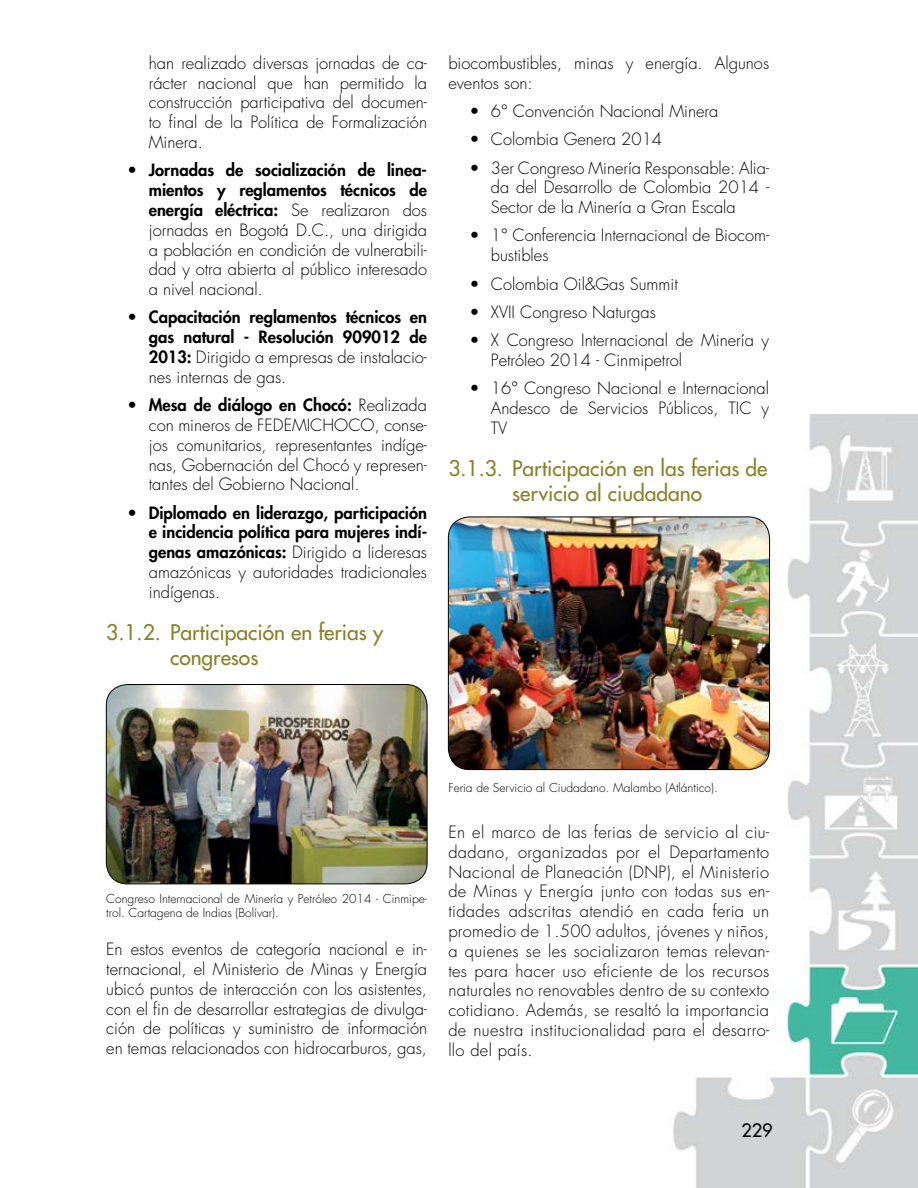
<style>
.page{position:relative;width:918px;height:1188px;background:#fff}
.page>*{position:absolute;margin:0;border:0;box-sizing:border-box;transform-origin:0 0}
.t1{font:500 21px/25.2px "Futura Std";color:#8a8028}
.t2{font:500 18px "Futura Std";color:#000}
.t3{font:300 16.5px/19.8px "Futura Std";color:#000;text-align:justify}
.t4{font:800 16.5px/19.8px "Futura Std";color:#000;text-align:justify}
.t5{font:300 12px/14.4px "Futura Std";color:#000}
.s1{font-weight:800}
.s2{font-weight:300}
</style>
<div class="page">
<img style="left:667px;top:415px;width:251px;height:773px">
<img style="left:106px;top:685px;width:321px;height:199px">
<div style="left:106px;top:684px;width:321px;height:200px;border:1px solid #000;border-radius:21px"></div>
<img style="left:448px;top:517px;width:322px;height:253px">
<div style="left:448px;top:517px;width:322px;height:253px;border:1px solid #000;border-radius:21px"></div>
<p class="t3" style="left:149px;top:53px;width:280px">han realizado diversas jornadas de ca&shy;rácter nacional que han permitido la construcción participativa del documen&shy;to final de la Política de Formalización Minera.</p>
<p class="t3" style="left:149px;top:161px;width:280px;text-indent:-21px"><span class="s1">• Jornadas de socialización de linea&shy;mientos y reglamentos técnicos de energía eléctrica:</span> Se realizaron dos jornadas en Bogotá D.C., una dirigida a población en condición de vulnerabili&shy;dad y otra abierta al público interesado a nivel nacional.</p>
<p class="t4" style="left:149px;top:307px;width:280px;text-indent:-21px">• Capacitación reglamentos técnicos en gas natural - Resolución 909012 de 2013: <span class="s2">Dirigido a empresas de instalacio&shy;nes internas de gas.</span></p>
<p class="t3" style="left:149px;top:396px;width:280px;text-indent:-21px"><span class="s1">• Mesa de diálogo en Chocó:</span> Realizada con mineros de FEDEMICHOCO, conse&shy;jos comunitarios, representantes indíge&shy;nas, Gobernación del Chocó y represen&shy;tantes del Gobierno Nacional.</p>
<p class="t4" style="left:149px;top:503px;width:280px;text-indent:-21px">• Diplomado en liderazgo, participación e incidencia política para mujeres indí&shy;genas amazónicas: <span class="s2">Dirigido a lideresas amazónicas y autoridades tradicionales indígenas.</span></p>
<p class="t1" style="left:170px;top:620px;width:215px;text-indent:-64px">3.1.2. Participación en ferias y congresos</p>
<p class="t3" style="left:448px;top:53px;width:322px">biocombustibles, minas y energía. Algunos eventos son:</p>
<p class="t3" style="left:470px;top:102px;width:250px">• 6° Convención Nacional Minera</p>
<p class="t3" style="left:470px;top:130px;width:194px">• Colombia Genera 2014</p>
<p class="t3" style="left:491px;top:158px;width:280px;text-indent:-21px">• 3er Congreso Minería Responsable: Alia&shy;da del Desarrollo de Colombia 2014 - Sector de la Minería a Gran Escala</p>
<p class="t3" style="left:491px;top:226px;width:280px;text-indent:-21px">• 1° Conferencia Internacional de Biocom&shy;bustibles</p>
<p class="t3" style="left:470px;top:274px;width:210px">• Colombia Oil&amp;Gas Summit</p>
<p class="t3" style="left:470px;top:302px;width:188px">• XVII Congreso Naturgas</p>
<p class="t3" style="left:491px;top:331px;width:280px;text-indent:-21px">• X Congreso Internacional de Minería y<br>Petróleo 2014 - Cinmipetrol</p>
<p class="t3" style="left:491px;top:379px;width:280px;text-indent:-21px">• 16° Congreso Nacional e Internacional Andesco de Servicios Públicos, TIC y TV</p>
<p class="t1" style="left:448px;top:456px;width:321px;text-align:center">3.1.3. Participación en las ferias de servicio al ciudadano</p>
<p class="t5" style="left:106px;top:891px;width:322px">Congreso Internacional de Minería y Petróleo 2014 - Cinmipe&shy;trol. Cartagena de Indias (Bolívar).</p>
<p class="t3" style="left:106px;top:940px;width:322px">En estos eventos de categoría nacional e in&shy;ternacional, el Ministerio de Minas y Energía ubicó puntos de interacción con los asistentes, con el fin de desarrollar estrategias de divulga&shy;ción de políticas y suministro de información en temas relacionados con hidrocarburos, gas,</p>
<p class="t5" style="left:448px;top:781px;width:271px">Feria de Servicio al Ciudadano. Malambo (Atlántico).</p>
<p class="t3" style="left:448px;top:823px;width:322px">En el marco de las ferias de servicio al ciu&shy;dadano, organizadas por el Departamento Nacional de Planeación (DNP), el Ministerio de Minas y Energía junto con todas sus en&shy;tidades adscritas atendió en cada feria un promedio de 1.500 adultos, jóvenes y niños, a quienes se les socializaron temas relevan&shy;tes para hacer uso eficiente de los recursos naturales no renovables dentro de su contexto cotidiano. Además, se resaltó la importancia de nuestra institucionalidad para el desarro&shy;llo del país.</p>
<p class="t2" style="left:741px;top:1119px;width:33px">229</p>
</div>
